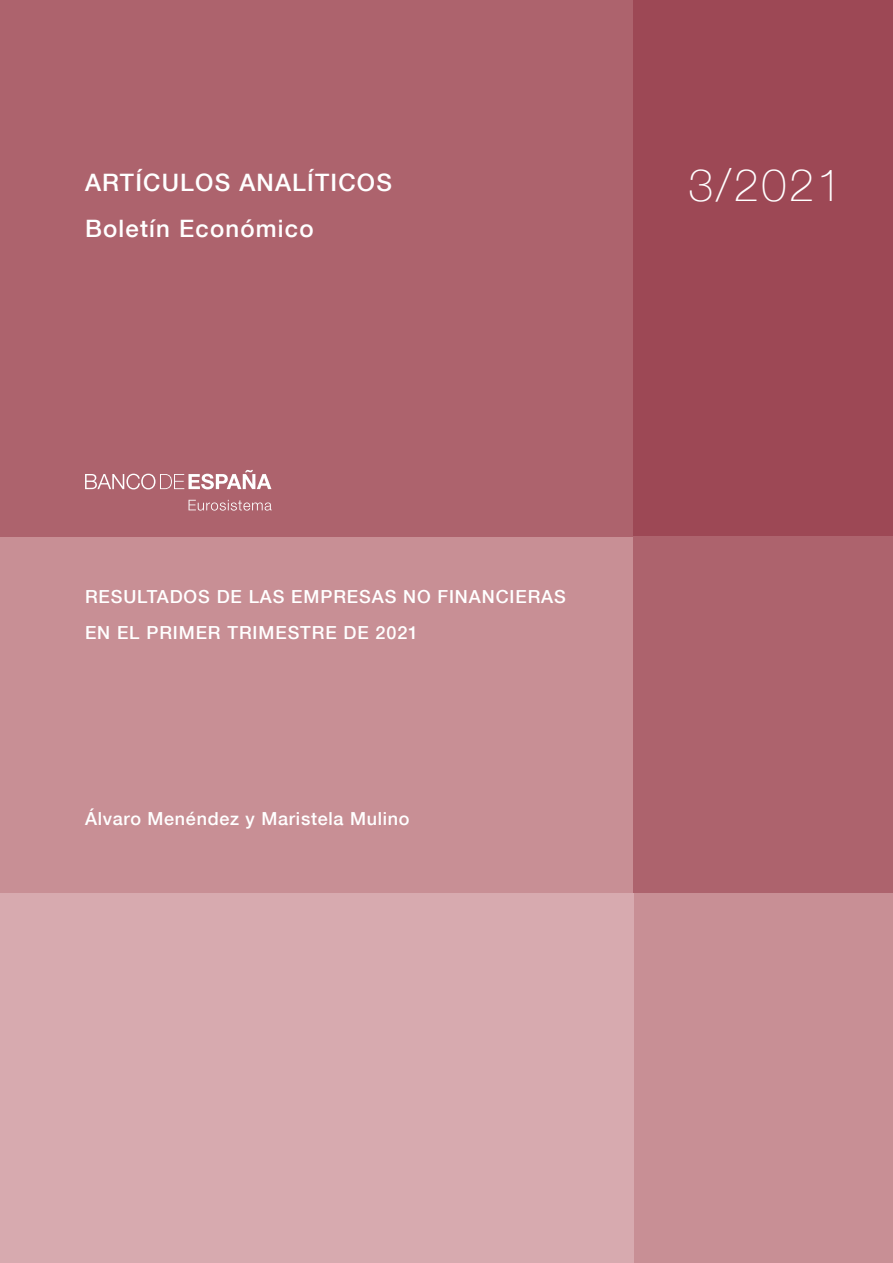
<style>
.page{position:relative;width:893px;height:1263px;background:#fff}
.page>*{position:absolute;margin:0;border:0;box-sizing:border-box;transform-origin:0 0}
.Fecha{font:100 45px "Bd E Neue Helvetica";color:#fff}
.Artículos_Analíticos{font:500 24px "Bd E Neue Helvetica";letter-spacing:.05em;color:#fff}
.Boletín_económico{font:500 24px "Bd E Neue Helvetica";letter-spacing:.05em;color:#fff}
.Título_artículo_port{font:500 18px/36px "Bd E Neue Helvetica";letter-spacing:.05em;color:#fff}
.Autores{font:500 18px "Bd E Neue Helvetica";letter-spacing:.04em;color:#fff}
</style>
<div class="page">
<div style="left:0;top:536px;width:634px;height:357px;background:#c88f95"></div>
<div style="left:0;top:0;width:634px;height:536px;background:#ad636d"></div>
<div style="left:634px;top:0;width:259px;height:536px;background:#9d4855"></div>
<div style="left:634px;top:536px;width:259px;height:357px;background:#ad636d"></div>
<div style="left:634px;top:893px;width:259px;height:370px;background:#c88f95"></div>
<div style="left:0;top:893px;width:634px;height:370px;background:#d7aaaf"></div>
<svg style="left:189px;top:500px;width:83px;height:11px"></svg>
<svg style="left:85px;top:470px;width:186px;height:19px"></svg>
<p class="Artículos_Analíticos" style="left:85px;top:168px;width:308px">ARTÍCULOS ANALÍTICOS</p>
<p class="Boletín_económico" style="left:85px;top:214px;width:230px">Boletín Económico</p>
<p class="Fecha" style="left:688px;top:158px;width:155px">3/2021</p>
<p class="Título_artículo_port" style="left:85px;top:578px;width:482px">RESULTADOS DE LAS EMPRESAS NO FINANCIERAS<br>EN EL PRIMER TRIMESTRE DE 2021</p>
<p class="Autores" style="left:85px;top:807px;width:326px">Álvaro Menéndez y Maristela Mulino</p>
</div>
